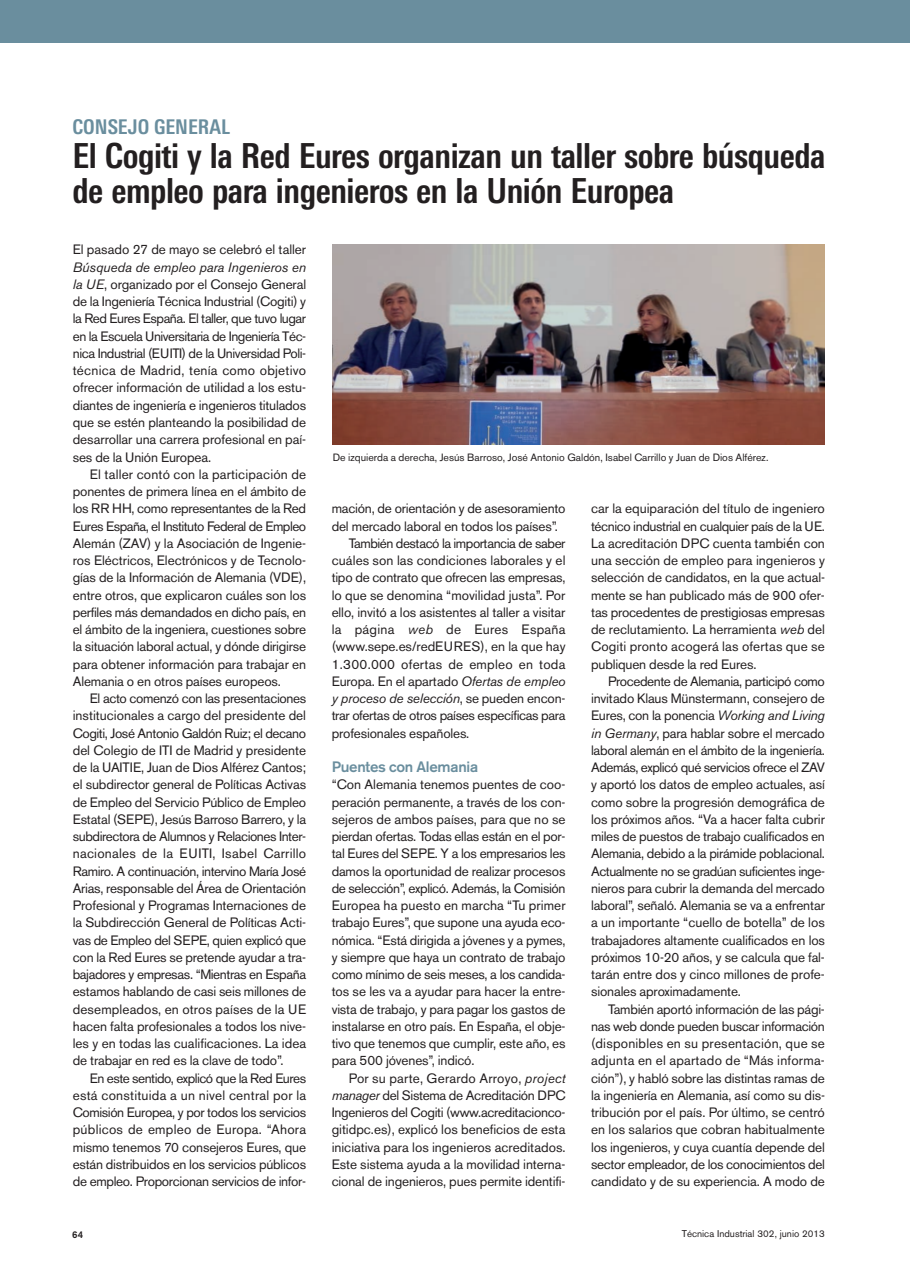
<style>
.page{position:relative;width:910px;height:1280px;background:#fff}
.page>*{position:absolute;margin:0;border:0;box-sizing:border-box;transform-origin:0 0}
.t1{font:700 condensed 34.5px/34.5px "LT Univers";letter-spacing:-.015em;color:#231f20}
.t2{font:700 condensed 20.25px "LT Univers";color:#6a8e9e}
.t3{font:500 15px "Akzidenz Grotesk BE";letter-spacing:-.015em;color:#6a8e9e}
.t4{font:13.5px/17.2px "Akzidenz Grotesk BE";letter-spacing:-.01em;color:#231f20;text-align:justify}
.t5{font:13.5px "Akzidenz Grotesk BE";letter-spacing:.015em;color:#231f20}
.t6{font:13.5px "Akzidenz Grotesk BE";letter-spacing:-.035em;color:#231f20}
.t7{font:italic 13.5px "Akzidenz Grotesk BE";letter-spacing:-.015em;color:#231f20}
.t8{font:10.5px "Akzidenz Grotesk BE";color:#231f20}
.t9{font:9.75px "Akzidenz Grotesk BE";color:#231f20}
.t10{font:500 9.75px "Akzidenz Grotesk BE";color:#231f20}
.s1{font-style:italic}
.s2{font-style:normal}
.s3{font-family:"Lucida Grande"}
</style>
<div class="page">
<div style="left:0;top:0;width:910px;height:43px;background:#6a8e9e"></div>
<img style="left:333px;top:244px;width:492px;height:200px">
<h2 class="t2" style="left:72px;top:114px;width:159px">CONSEJO GENERAL</h2>
<h1 class="t1" style="left:72px;top:138px;width:754px">El Cogiti y la Red Eures organizan un taller sobre búsqueda de empleo para ingenieros en la Unión Europea</h1>
<p class="t4" style="left:73px;top:241px;width:235px">El pasado 27 de mayo se celebró el taller</p>
<p class="t4" style="left:73px;top:258px;width:235px"><span class="s1">Búsqueda de empleo para Ingenieros en la UE</span>, organizado por el Consejo General de la Ingeniería Técnica Industrial (Cogiti) y la Red Eures España. El taller, que tuvo lugar en la Escuela Universitaria de Ingeniería Téc&shy;nica Industrial (EUITI) de la Universidad Poli&shy;técnica de Madrid, tenía como objetivo ofrecer información de utilidad a los estu&shy;diantes de ingeniería e ingenieros titulados que se estén planteando la posibilidad de desarrollar una carrera profesional en paí&shy;ses de la Unión Europea.</p>
<p class="t4" style="left:73px;top:465px;width:235px;text-indent:17px">El taller contó con la participación de ponentes de primera línea en el ámbito de los RR HH, como representantes de la Red Eures España, el Instituto Federal de Empleo Alemán (ZAV) y la Asociación de Ingenie&shy;ros Eléctricos, Electrónicos y de Tecnolo&shy;gías de la Información de Alemania (VDE), entre otros, que explicaron cuáles son los perfiles más demandados en dicho país, en el ámbito de la ingeniera, cuestiones sobre la situación laboral actual, y dónde dirigirse para obtener información para trabajar en Alemania o en otros países europeos.</p>
<p class="t4" style="left:73px;top:690px;width:235px;text-indent:17px">El acto comenzó con las presentaciones institucionales a cargo del presidente del Cogiti, José Antonio Galdón Ruiz; el decano del Colegio de ITI de Madrid y presidente de la UAITIE, Juan de Dios Alférez Cantos; el subdirector general de Políticas Activas de Empleo del Servicio Público de Empleo Estatal (SEPE), Jesús Barroso Barrero, y la subdirectora de Alumnos y Relaciones Inter&shy;nacionales de la EUITI, Isabel Carrillo Ramiro. A continuación, intervino María José Arias, responsable del Área de Orientación Profesional y Programas Internaciones de la Subdirección General de Políticas Acti&shy;vas de Empleo del SEPE, quien explicó que con la Red Eures se pretende ayudar a tra&shy;bajadores y empresas. “Mientras en España estamos hablando de casi seis millones de desempleados, en otros países de la UE hacen falta profesionales a todos los nive&shy;les y en todas las cualificaciones. La idea de trabajar en red es la clave de todo”.</p>
<p class="t4" style="left:73px;top:1069px;width:235px;text-indent:17px">En este sentido, explicó que la Red Eures está constituida a un nivel central por la Comisión Europea, y por todos los servicios públicos de empleo de Europa. “Ahora mismo tenemos 70 consejeros Eures, que están distribuidos en los servicios públicos de empleo. Proporcionan servicios de infor-</p>
<p class="t8" style="left:333px;top:451px;width:437px">De izquierda a derecha, Jesús Barroso, José Antonio Galdón, Isabel Carrillo y Juan de Dios Alférez.</p>
<p class="t4" style="left:332px;top:500px;width:235px">mación, de orientación y de asesoramiento</p>
<p class="t4" style="left:332px;top:517px;width:228px">del mercado laboral en todos los países”.</p>
<p class="t6" style="left:349px;top:535px;width:218px">También destacó la importancia de saber</p>
<p class="t4" style="left:332px;top:552px;width:235px">cuáles son las condiciones laborales y el</p>
<p class="t4" style="left:332px;top:569px;width:235px">tipo de contrato que ofrecen las empresas,</p>
<p class="t4" style="left:332px;top:586px;width:235px">lo que se denomina “movilidad justa”. Por</p>
<p class="t4" style="left:332px;top:604px;width:235px">ello, invitó a los asistentes al taller a visitar</p>
<p class="t5" style="left:332px;top:621px;width:235px">la página <span class="s1">web</span> de Eures España</p>
<p class="t4" style="left:332px;top:638px;width:235px">(www.sepe.es/redEURES), en la que hay</p>
<p class="t5" style="left:332px;top:656px;width:235px">1.300.000 ofertas de empleo en toda</p>
<p class="t4" style="left:332px;top:673px;width:235px">Europa. En el apartado <span class="s1">Ofertas de empleo</span></p>
<p class="t7" style="left:332px;top:690px;width:235px">y proceso de selección<span class="s2">, se pueden encon-</span></p>
<p class="t4" style="left:332px;top:707px;width:235px">trar ofertas de otros países específicas para</p>
<p class="t4" style="left:332px;top:724px;width:139px">profesionales españoles.</p>
<p class="t3" style="left:332px;top:757px;width:148px">Puentes con Alemania</p>
<p class="t4" style="left:332px;top:776px;width:235px">“Con Alemania tenemos puentes de coo&shy;peración permanente, a través de los con&shy;sejeros de ambos países, para que no se pierdan ofertas. Todas ellas están en el por&shy;tal Eures del SEPE. Y a los empresarios les damos la oportunidad de realizar procesos de selección”, explicó. Además, la Comisión Europea ha puesto en marcha “Tu primer trabajo Eures”, que supone una ayuda eco&shy;nómica. “Está dirigida a jóvenes y a pymes, y siempre que haya un contrato de trabajo como mínimo de seis meses, a los candida&shy;tos se les va a ayudar para hacer la entre&shy;vista de trabajo, y para pagar los gastos de instalarse en otro país. En España, el obje&shy;tivo que tenemos que cumplir, este año, es para 500 jóvenes”, indicó.</p>
<p class="t4" style="left:332px;top:1069px;width:235px;text-indent:17px">Por su parte, Gerardo Arroyo, <span class="s1">project manager</span> del Sistema de Acreditación DPC Ingenieros del Cogiti (www.acreditacionco&shy;gitidpc.es), explicó los beneficios de esta iniciativa para los ingenieros acreditados.<br>Este sistema ayuda a la movilidad interna&shy;cional de ingenieros, pues permite identifi-</p>
<p class="t4" style="left:591px;top:500px;width:235px">car la equiparación del título de ingeniero técnico industrial en cualquier país de la UE.<br>La acreditación DPC cuenta tambi<span class="s3">é</span>n con una sección de empleo para ingenieros y selección de candidatos, en la que actual&shy;mente se han publicado más de 900 ofer&shy;tas procedentes de prestigiosas empresas de reclutamiento. La herramienta <span class="s1">web</span> del Cogiti pronto acogerá las ofertas que se publiquen desde la red Eures.</p>
<p class="t4" style="left:591px;top:672px;width:235px;text-indent:17px">Procedente de Alemania, participó como invitado Klaus Münstermann, consejero de Eures, con la ponencia <span class="s1">Working and Living in Germany</span>, para hablar sobre el mercado laboral alemán en el ámbito de la ingeniería.<br>Además, explicó qué servicios ofrece el ZAV y aportó los datos de empleo actuales, así como sobre la progresión demográfica de los próximos años. “Va a hacer falta cubrir miles de puestos de trabajo cualificados en Alemania, debido a la pirámide poblacional.<br>Actualmente no se gradúan suficientes inge&shy;nieros para cubrir la demanda del mercado laboral”, señaló. Alemania se va a enfrentar a un importante “cuello de botella” de los trabajadores altamente cualificados en los próximos 10-20 años, y se calcula que fal&shy;tarán entre dos y cinco millones de profe&shy;sionales aproximadamente.</p>
<p class="t4" style="left:591px;top:1000px;width:235px;text-indent:17px">También aportó información de las pági&shy;nas web donde pueden buscar información (disponibles en su presentación, que se adjunta en el apartado de “Más informa&shy;ción”), y habló sobre las distintas ramas de la ingeniería en Alemania, así como su dis&shy;tribución por el país. Por último, se centró en los salarios que cobran habitualmente los ingenieros, y cuya cuantía depende del sector empleador, de los conocimientos del candidato y de su experiencia. A modo de</p>
<p class="t10" style="left:72px;top:1228px;width:13px">64</p>
<p class="t9" style="left:682px;top:1228px;width:145px">Técnica Industrial 302, junio 2013</p>
</div>
